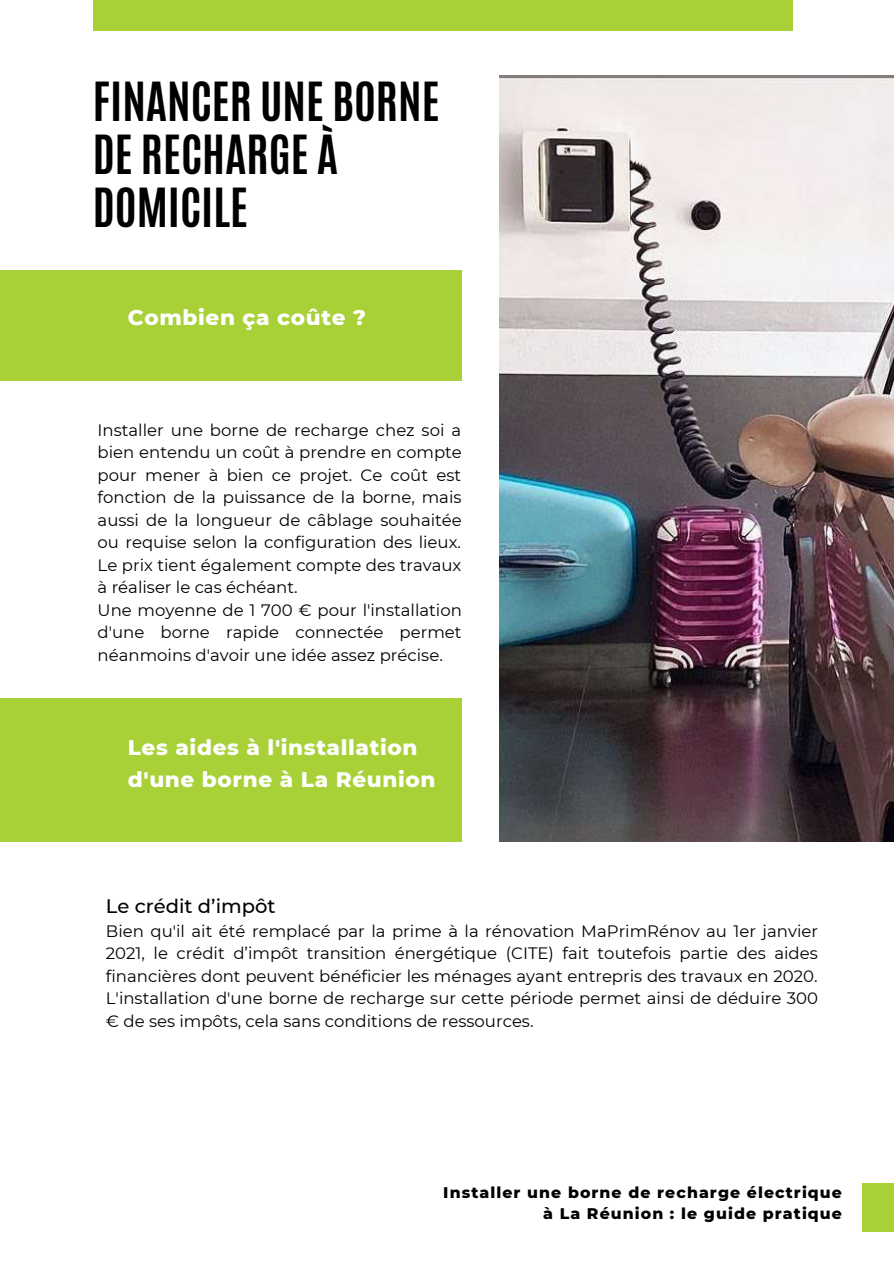
<style>
.page{position:relative;width:894px;height:1264px;background:#fff}
.page>*{position:absolute;margin:0;border:0;box-sizing:border-box;transform-origin:0 0}
.t1{font:700 45px/52.9px "Antonio";color:#000}
.t2{font:800 21.6px/32.1px "Montserrat";letter-spacing:.03em;color:#fff}
.t3{font:500 19.5px "Montserrat";color:#000}
.t4{font:16.5px/22.5px "Montserrat";color:#000}
.t5{font:800 15.75px/21.5px "Montserrat";letter-spacing:.07em;color:#000;text-align:right}
</style>
<div class="page">
<div style="left:862px;top:1183px;width:31px;height:48px;background:#a7d137"></div>
<img style="left:499px;top:76px;width:394px;height:765px">
<div style="left:0;top:270px;width:461px;height:110px;background:#a7d137"></div>
<div style="left:93px;top:0;width:699px;height:31px;background:#a7d137"></div>
<div style="left:0;top:699px;width:461px;height:143px;background:#a7d137"></div>
<h1 class="t1" style="left:93px;top:76px;width:348px">FINANCER UNE BORNE<br>DE RECHARGE À<br>DOMICILE</h1>
<h2 class="t2" style="left:128px;top:301px;width:240px">Combien ça coûte ?</h2>
<p class="t4" style="left:98px;top:418px;width:366px">Installer une borne de recharge chez soi a bien entendu un coût à prendre en compte pour mener à bien ce projet. Ce coût est fonction de la puissance de la borne, mais aussi de la longueur de câblage souhaitée ou requise selon la configuration des lieux.<br>Le prix tient également compte des travaux à réaliser le cas échéant.<br>Une moyenne de 1 700 € pour l'installation d'une borne rapide connectée permet néanmoins d'avoir une idée assez précise.</p>
<h2 class="t2" style="left:128px;top:730px;width:309px">Les aides à l'installation d'une borne à La Réunion</h2>
<p class="t3" style="left:106px;top:894px;width:171px">Le crédit d’impôt</p>
<p class="t4" style="left:106px;top:919px;width:713px;text-align:justify">Bien qu'il ait été remplacé par la prime à la rénovation MaPrimRénov au 1er janvier 2021, le crédit d’impôt transition énergétique (CITE) fait toutefois partie des aides financières dont peuvent bénéficier les ménages ayant entrepris des travaux en 2020.<br>L'installation d'une borne de recharge sur cette période permet ainsi de déduire 300 € de ses impôts, cela sans conditions de ressources.</p>
<p class="t5" style="left:443px;top:1181px;width:400px">Installer une borne de recharge électrique à La Réunion : le guide pratique</p>
</div>
